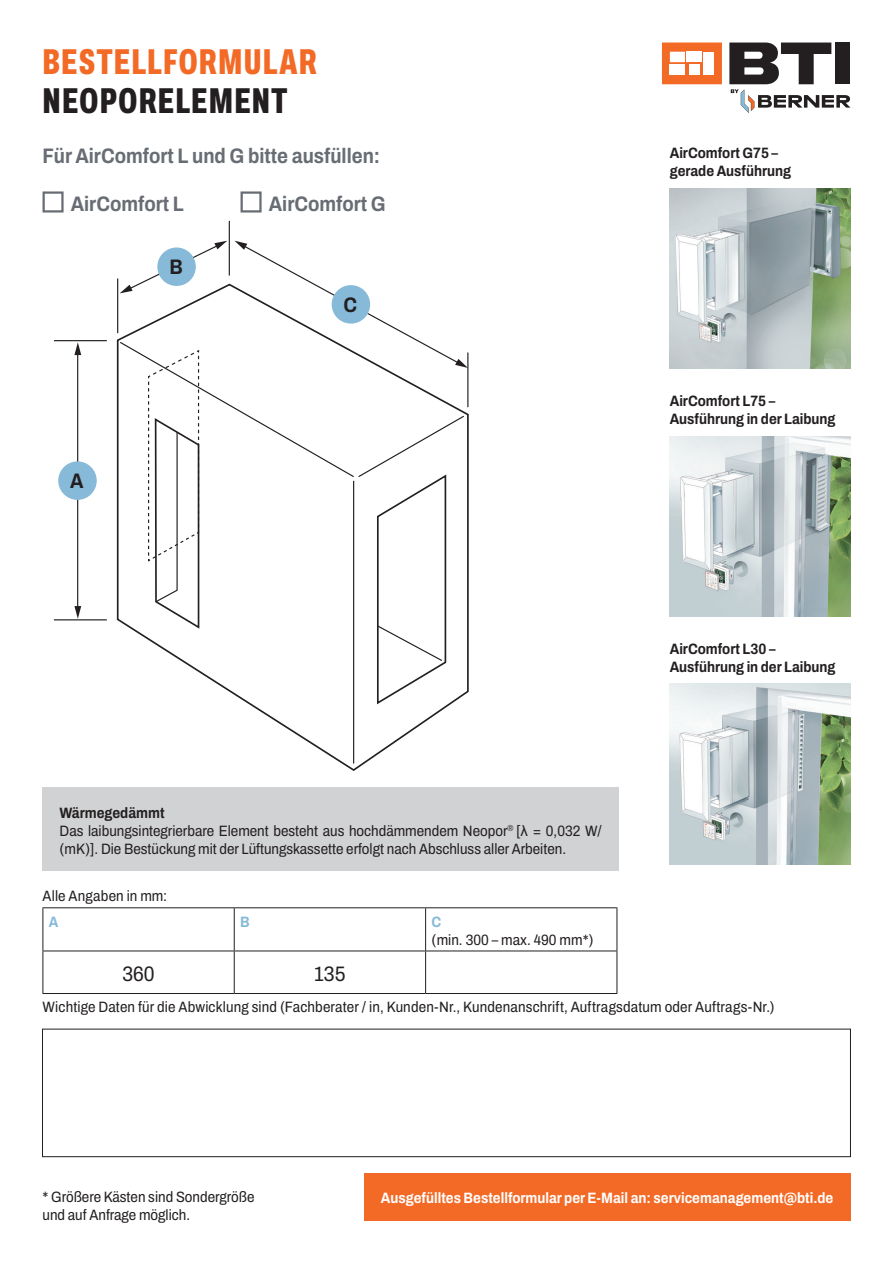
<style>
.page{position:relative;width:893px;height:1263px;background:#fff}
.page>*{position:absolute;margin:0;border:0;box-sizing:border-box;transform-origin:0 0}
.t1{font:800 extra-condensed 36px "Archivo";letter-spacing:.035em;color:#f36a26}
.t2{font:800 extra-condensed 36px "Archivo";letter-spacing:.035em;color:#231f20}
.t3{font:700 semi-condensed 21px "Archivo";color:#686d74}
.t4{font:semi-condensed 21px "Archivo";color:#231f20}
.t5{font:700 semi-condensed 21px "Archivo";color:#231f20}
.t6{font:semi-condensed 15px/18px "Archivo";color:#231f20}
.t7{font:700 semi-condensed 15px/18px "Archivo";color:#231f20}
.t8{font:700 semi-condensed 15px "Archivo";color:#fff}
.t9{font:700 semi-condensed 15px "Archivo";color:#87bad8}
.s1{font-weight:700}
.s2{font-family:"Arial";font-stretch:normal}
</style>
<div class="page">
<div style="left:43px;top:787px;width:576px;height:84px;background:#d1d2d4"></div>
<hr style="left:43px;top:907px;width:191px;height:1px;background:#231f20">
<hr style="left:43px;top:908px;width:1px;height:42px;background:#231f20">
<hr style="left:234px;top:907px;width:192px;height:1px;background:#231f20">
<hr style="left:234px;top:908px;width:1px;height:42px;background:#231f20">
<hr style="left:426px;top:907px;width:191px;height:1px;background:#231f20">
<hr style="left:425px;top:908px;width:1px;height:42px;background:#231f20">
<hr style="left:617px;top:908px;width:1px;height:42px;background:#231f20">
<hr style="left:43px;top:950px;width:191px;height:1px;background:#231f20">
<hr style="left:43px;top:951px;width:1px;height:42px;background:#231f20">
<hr style="left:234px;top:950px;width:192px;height:1px;background:#231f20">
<hr style="left:234px;top:951px;width:1px;height:42px;background:#231f20">
<hr style="left:426px;top:950px;width:191px;height:1px;background:#231f20">
<hr style="left:425px;top:951px;width:1px;height:42px;background:#231f20">
<hr style="left:617px;top:951px;width:1px;height:42px;background:#231f20">
<hr style="left:43px;top:993px;width:191px;height:1px;background:#231f20">
<hr style="left:234px;top:993px;width:192px;height:1px;background:#231f20">
<hr style="left:426px;top:993px;width:191px;height:1px;background:#231f20">
<img style="left:670px;top:188px;width:180px;height:181px">
<img style="left:670px;top:684px;width:180px;height:181px">
<img style="left:670px;top:436px;width:180px;height:181px">
<div style="left:43px;top:191px;width:21px;height:22px;border:2px solid #686d74"></div>
<div style="left:241px;top:191px;width:21px;height:22px;border:2px solid #686d74"></div>
<div style="left:364px;top:1173px;width:486px;height:47px;background:#f36a26"></div>
<div style="left:42px;top:1029px;width:809px;height:128px;border:1px solid #231f20"></div>
<svg style="left:662px;top:43px;width:60px;height:41px;background:#f37130"></svg>
<div style="left:687px;top:52px;width:15px;height:10px;background:#fff"></div>
<div style="left:704px;top:52px;width:10px;height:23px;background:#fff"></div>
<div style="left:670px;top:64px;width:15px;height:11px;background:#fff"></div>
<div style="left:689px;top:64px;width:10px;height:11px;background:#fff"></div>
<div style="left:670px;top:52px;width:15px;height:10px;background:#fff"></div>
<svg style="left:729px;top:43px;width:121px;height:70px"></svg>
<svg style="left:116px;top:283px;width:353px;height:488px"></svg>
<hr style="left:77px;top:353px;width:1px;height:255px;background:#231f20">
<svg style="left:74px;top:342px;width:7px;height:13px"></svg>
<svg style="left:74px;top:606px;width:7px;height:13px"></svg>
<hr style="left:54px;top:340px;width:53px;height:1px;background:#231f20">
<hr style="left:54px;top:619px;width:53px;height:1px;background:#231f20">
<hr style="left:117px;top:278px;width:1px;height:55px;background:#231f20">
<hr style="left:229px;top:221px;width:1px;height:55px;background:#231f20">
<svg style="left:119px;top:241px;width:349px;height:465px"></svg>
<div style="left:58px;top:461px;width:39px;height:39px;background:#87bad8;border-radius:50%"></div>
<div style="left:157px;top:247px;width:39px;height:39px;background:#87bad8;border-radius:50%"></div>
<div style="left:332px;top:285px;width:38px;height:39px;background:#87bad8;border-radius:50%"></div>
<h1 class="t1" style="left:43px;top:34px;width:276px">BESTELLFORMULAR</h1>
<h1 class="t2" style="left:43px;top:73px;width:247px">NEOPORELEMENT</h1>
<h2 class="t3" style="left:43px;top:140px;width:339px">Für AirComfort L und G bitte ausfüllen:</h2>
<h2 class="t3" style="left:71px;top:188px;width:115px">AirComfort L</h2>
<h2 class="t3" style="left:269px;top:188px;width:118px">AirComfort G</h2>
<h2 class="t5" style="left:70px;top:465px;width:15px">A</h2>
<h2 class="t5" style="left:169px;top:251px;width:15px">B</h2>
<h2 class="t5" style="left:344px;top:289px;width:15px">C</h2>
<p class="t6" style="left:60px;top:803px;width:544px"><span class="s1">Wärmegedämmt<br></span>Das laibungsintegrierbare Element besteht aus hochdämmendem Neopor<sup>®</sup> [<span class="s2">λ</span> = 0,032 W/ (mK)]. Die Bestückung mit der Lüftungskassette erfolgt nach Abschluss aller Arbeiten.</p>
<p class="t7" style="left:670px;top:144px;width:123px">AirComfort G75 – gerade Ausführung</p>
<p class="t7" style="left:670px;top:391px;width:167px">AirComfort L75 –<br>Ausführung in der Laibung</p>
<p class="t7" style="left:670px;top:639px;width:167px">AirComfort L30 –<br>Ausführung in der Laibung</p>
<p class="t6" style="left:43px;top:887px;width:126px">Alle Angaben in mm:</p>
<p class="t9" style="left:49px;top:910px;width:11px">A</p>
<p class="t9" style="left:240px;top:910px;width:11px">B</p>
<p class="t9" style="left:432px;top:910px;width:11px">C</p>
<p class="t6" style="left:432px;top:931px;width:164px">(min. 300 – max. 490 mm*)</p>
<h2 class="t4" style="left:122px;top:959px;width:34px">360</h2>
<h2 class="t4" style="left:314px;top:959px;width:33px">135</h2>
<p class="t6" style="left:43px;top:998px;width:734px">Wichtige Daten für die Abwicklung sind (Fachberater / in, Kunden-Nr., Kundenanschrift, Auftragsdatum oder Auftrags-Nr.)</p>
<p class="t6" style="left:43px;top:1187px;width:214px">* Größere Kästen sind Sondergröße</p>
<p class="t8" style="left:381px;top:1187px;width:454px">Ausgefülltes Bestellformular per E-Mail an: servicemanagement@bti.de</p>
<p class="t6" style="left:43px;top:1205px;width:149px">und auf Anfrage möglich.</p>
</div>
